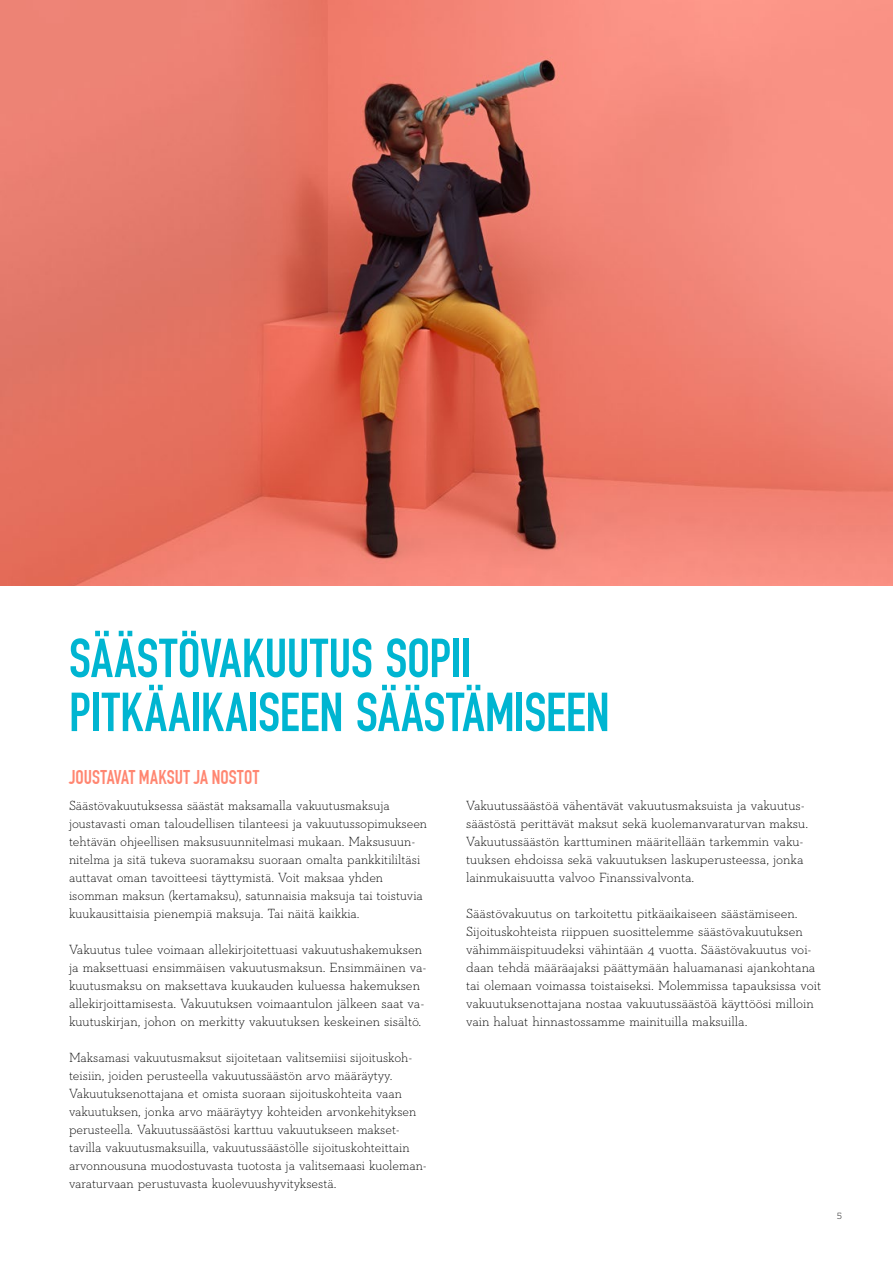
<style>
.page{position:relative;width:893px;height:1263px;background:#fff}
.page>*{position:absolute;margin:0;border:0;box-sizing:border-box;transform-origin:0 0}
.t1{font:700 54px/54px "DIN Condensed";color:#00b5d1}
.t2{font:700 19.5px "DIN Condensed";letter-spacing:.005em;color:#ff8671}
.t3{font:300 13.5px/18px "Neutraface Slab Text";color:#000}
.t4{font:300 10.5px "Neutraface Slab Text";color:#000}
</style>
<div class="page">
<img style="left:0;top:0;width:893px;height:585px">
<h1 class="t1" style="left:69px;top:631px;width:542px">SÄÄSTÖVAKUUTUS SOPII<br>PITKÄAIKAISEEN SÄÄSTÄMISEEN</h1>
<h2 class="t2" style="left:69px;top:766px;width:192px">JOUSTAVAT MAKSUT JA NOSTOT</h2>
<p class="t3" style="left:69px;top:796px;width:360px">Säästövakuutuksessa säästät maksamalla vakuutusmaksuja joustavasti oman taloudellisen tilanteesi ja vakuutussopimukseen tehtävän ohjeellisen maksusuunnitelmasi mukaan. Maksusuun&shy;nitelma ja sitä tukeva suoramaksu suoraan omalta pankkitililtäsi auttavat oman tavoitteesi täyttymistä. Voit maksaa yhden isomman maksun (kertamaksu), satunnaisia maksuja tai toistuvia kuukausittaisia pienempiä maksuja. Tai näitä kaikkia.</p>
<p class="t3" style="left:69px;top:940px;width:359px">Vakuutus tulee voimaan allekirjoitettuasi vakuutushakemuksen ja maksettuasi ensimmäisen vakuutusmaksun. Ensimmäinen va&shy;kuutusmaksu on maksettava kuukauden kuluessa hakemuksen allekirjoittamisesta. Vakuutuksen voimaantulon jälkeen saat va&shy;kuutuskirjan, johon on merkitty vakuutuksen keskeinen sisältö.</p>
<p class="t3" style="left:69px;top:1048px;width:359px">Maksamasi vakuutusmaksut sijoitetaan valitsemiisi sijoituskoh&shy;teisiin, joiden perusteella vakuutussäästön arvo määräytyy.<br>Vakuutuksenottajana et omista suoraan sijoituskohteita vaan vakuutuksen, jonka arvo määräytyy kohteiden arvonkehityksen perusteella. Vakuutussäästösi karttuu vakuutukseen makset&shy;tavilla vakuutusmaksuilla, vakuutussäästölle sijoituskohteittain arvonnousuna muodostuvasta tuotosta ja valitsemaasi kuoleman&shy;varaturvaan perustuvasta kuolevuushyvityksestä.</p>
<p class="t3" style="left:466px;top:796px;width:342px">Vakuutussäästöä vähentävät vakuutusmaksuista ja vakuutus&shy;säästöstä perittävät maksut sekä kuolemanvaraturvan maksu.<br>Vakuutussäästön karttuminen määritellään tarkemmin vaku&shy;tuuksen ehdoissa sekä vakuutuksen laskuperusteessa, jonka lainmukaisuutta valvoo Finanssivalvonta.</p>
<p class="t3" style="left:466px;top:904px;width:357px">Säästövakuutus on tarkoitettu pitkäaikaiseen säästämiseen.<br>Sijoituskohteista riippuen suosittelemme säästövakuutuksen vähimmäispituudeksi vähintään 4 vuotta. Säästövakuutus voi&shy;daan tehdä määräajaksi päättymään haluamanasi ajankohtana tai olemaan voimassa toistaiseksi. Molemmissa tapauksissa voit vakuutuksenottajana nostaa vakuutussäästöä käyttöösi milloin vain haluat hinnastossamme mainituilla maksuilla.</p>
<p class="t4" style="left:837px;top:1208px;width:7px">5</p>
</div>
